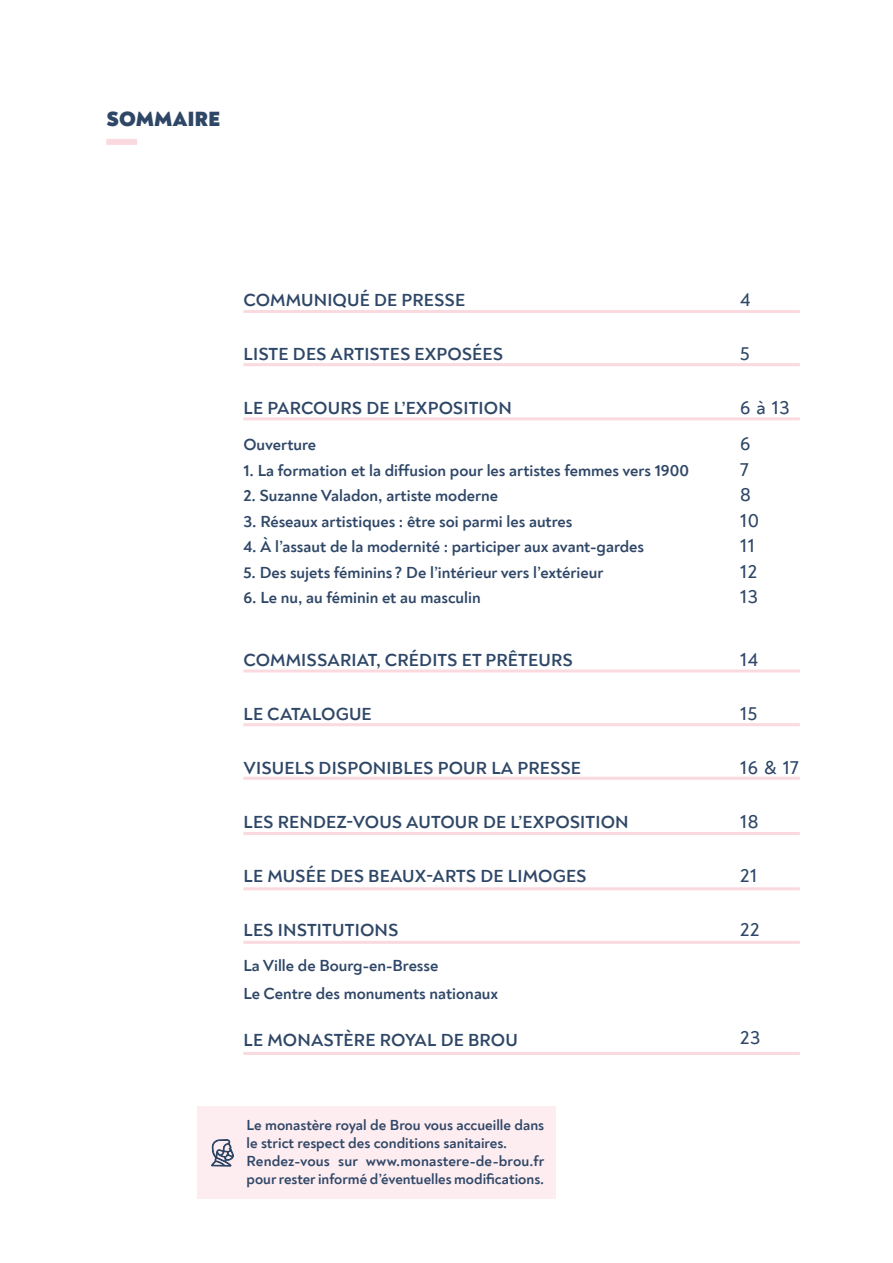
<style>
.page{position:relative;width:893px;height:1263px;background:#fff}
.page>*{position:absolute;margin:0;border:0;box-sizing:border-box;transform-origin:0 0}
.t1{font:900 21px "Noah";letter-spacing:.02em;color:#2f4767}
.t2{font:500 19.5px/25.5px "Noah";letter-spacing:.04em;color:#2f4767}
.t3{font:700 18px "Noah";letter-spacing:.01em;color:#2f4767}
.t4{font:700 16.5px/28.5px "Noah";color:#2f4767}
.t5{font:700 15px/18px "Noah";color:#2f4767}
</style>
<div class="page">
<div style="left:197px;top:1106px;width:359px;height:93px;background:#fdecf0"></div>
<hr style="left:243px;top:832px;width:557px;height:3px;background:#fad9df">
<hr style="left:243px;top:1052px;width:557px;height:3px;background:#fad9df">
<hr style="left:243px;top:941px;width:557px;height:3px;background:#fad9df">
<hr style="left:243px;top:777px;width:557px;height:3px;background:#fad9df">
<hr style="left:243px;top:723px;width:557px;height:3px;background:#fad9df">
<hr style="left:243px;top:669px;width:557px;height:3px;background:#fad9df">
<hr style="left:243px;top:417px;width:557px;height:3px;background:#fad9df">
<hr style="left:243px;top:363px;width:557px;height:3px;background:#fad9df">
<hr style="left:243px;top:310px;width:557px;height:3px;background:#fad9df">
<hr style="left:243px;top:887px;width:557px;height:3px;background:#fad9df">
<div style="left:106px;top:139px;width:31px;height:6px;background:#fad9df"></div>
<svg style="left:211px;top:1139px;width:23px;height:28px"></svg>
<p class="t1" style="left:106px;top:105px;width:115px">SOMMAIRE</p>
<p class="t3" style="left:244px;top:289px;width:223px">COMMUNIQUÉ DE PRESSE</p>
<p class="t3" style="left:244px;top:343px;width:261px">LISTE DES ARTISTES EXPOSÉES</p>
<p class="t3" style="left:244px;top:397px;width:270px">LE PARCOURS DE L’EXPOSITION</p>
<p class="t4" style="left:243px;top:430px;width:74px">Ouverture</p>
<p class="t4" style="left:243px;top:456px;width:447px">1. La formation et la diffusion pour les artistes femmes vers 1900</p>
<p class="t4" style="left:243px;top:481px;width:256px">2. Suzanne Valadon, artiste moderne</p>
<p class="t4" style="left:243px;top:507px;width:330px">3. Réseaux artistiques : être soi parmi les autres</p>
<p class="t4" style="left:243px;top:532px;width:402px">4. À l’assaut de la modernité : participer aux avant-gardes</p>
<p class="t4" style="left:243px;top:558px;width:362px">5. Des sujets féminins ? De l’intérieur vers l’extérieur</p>
<p class="t4" style="left:243px;top:583px;width:239px">6. Le nu, au féminin et au masculin</p>
<p class="t3" style="left:244px;top:649px;width:331px">COMMISSARIAT, CRÉDITS ET PRÊTEURS</p>
<p class="t3" style="left:244px;top:703px;width:130px">LE CATALOGUE</p>
<p class="t3" style="left:244px;top:757px;width:339px">VISUELS DISPONIBLES POUR LA PRESSE</p>
<p class="t3" style="left:244px;top:811px;width:387px">LES RENDEZ-VOUS AUTOUR DE L’EXPOSITION</p>
<p class="t3" style="left:244px;top:865px;width:345px">LE MUSÉE DES BEAUX-ARTS DE LIMOGES</p>
<p class="t3" style="left:244px;top:919px;width:157px">LES INSTITUTIONS</p>
<p class="t4" style="left:243px;top:951px;width:256px">La Ville de Bourg-en-Bresse<br>Le Centre des monuments nationaux</p>
<p class="t3" style="left:244px;top:1028px;width:276px">LE MONASTÈRE ROYAL DE BROU</p>
<p class="t5" style="left:247px;top:1115px;width:299px">Le monastère royal de Brou vous accueille dans le strict respect des conditions sanitaires.<br>Rendez-vous sur www.monastere-de-brou.fr pour rester informé d’éventuelles modifications.</p>
<p class="t2" style="left:740px;top:287px;width:12px">4</p>
<p class="t2" style="left:740px;top:341px;width:11px">5</p>
<p class="t2" style="left:740px;top:390px;width:51px;line-height:36px">6 à 13<br>6</p>
<p class="t2" style="left:740px;top:456px;width:20px">7<br>8<br>10<br>11<br>12<br>13</p>
<p class="t2" style="left:740px;top:647px;width:19px">14</p>
<p class="t2" style="left:740px;top:701px;width:19px">15</p>
<p class="t2" style="left:740px;top:755px;width:60px">16 &amp; 17</p>
<p class="t2" style="left:740px;top:809px;width:20px">18</p>
<p class="t2" style="left:740px;top:863px;width:18px">21</p>
<p class="t2" style="left:740px;top:917px;width:21px">22</p>
<p class="t2" style="left:740px;top:1025px;width:22px">23</p>
</div>
